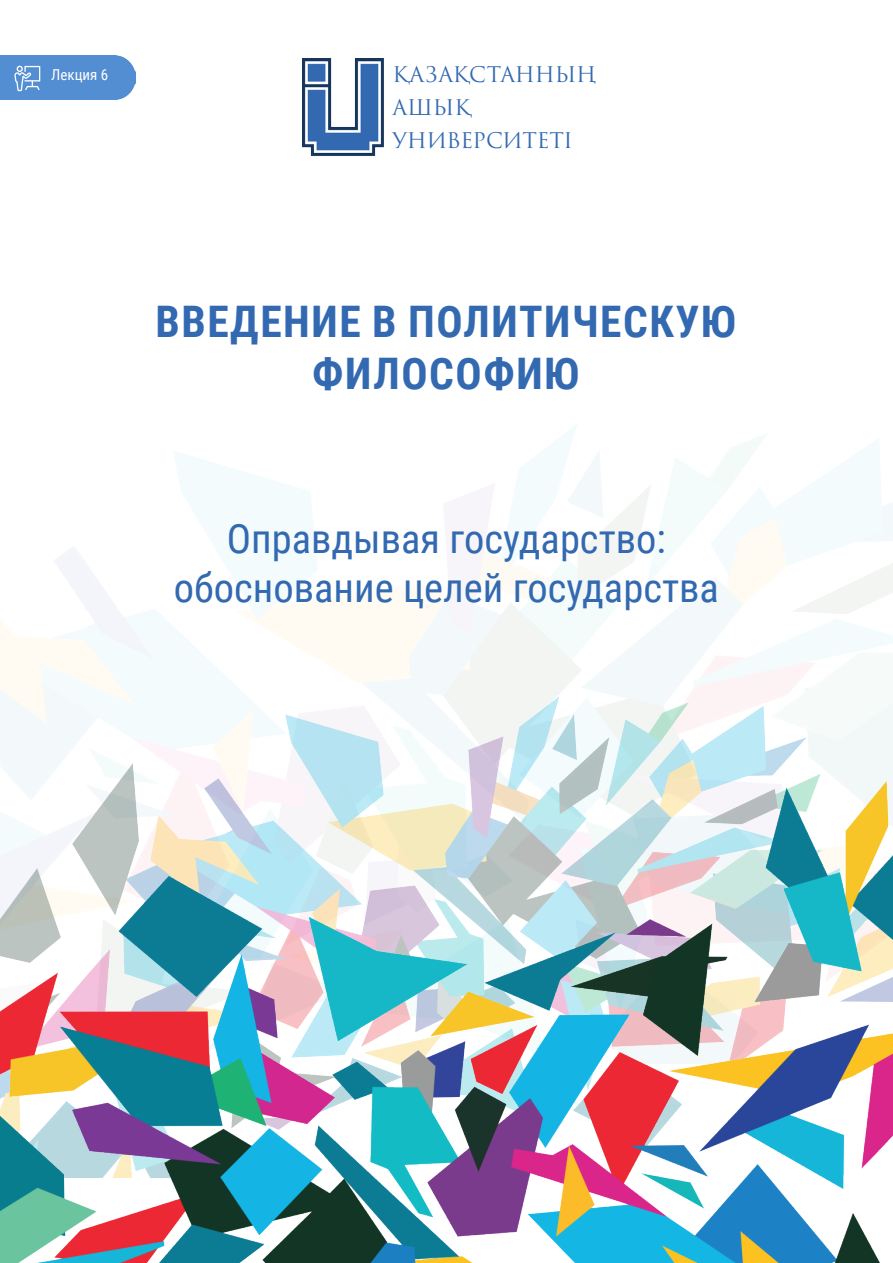
<style>
.page{position:relative;width:893px;height:1263px;background:#fff}
.page>*{position:absolute;margin:0;border:0;box-sizing:border-box;transform-origin:0 0}
.t1{font:700 43.5px/52.2px "Roboto Condensed";letter-spacing:.035em;color:#3269b1;text-align:center}
.t2{font:40.5px/48.6px "Roboto Condensed";color:#3269b1;text-align:center}
.t3{font:21px "Trajan Pro 3";letter-spacing:-.01em;color:#3269b1}
.t4{font:15px "Roboto Condensed";color:#fff}
</style>
<div class="page">
<img style="left:0;top:425px;width:893px;height:638px">
<img style="left:302px;top:58px;width:82px;height:98px">
<img style="left:0;top:696px;width:892px;height:33px">
<img style="left:0;top:729px;width:892px;height:534px">
<div style="left:0;top:55px;width:136px;height:45px;background:#538dd2"></div>
<svg style="left:14px;top:66px;width:26px;height:25px"></svg>
<p class="t4" style="left:51px;top:64px;width:59px">Лекция 6</p>
<p class="t3" style="left:393px;top:60px;width:205px">ҚАЗАҚСТАННЫҢ</p>
<p class="t3" style="left:393px;top:93px;width:80px">АШЫҚ</p>
<p class="t3" style="left:393px;top:126px;width:182px">УНИВЕРСИТЕТІ</p>
<p class="t1" style="left:156px;top:294px;width:582px">ВВЕДЕНИЕ В ПОЛИТИЧЕСКУЮ<br>ФИЛОСОФИЮ</p>
<p class="t2" style="left:174px;top:513px;width:547px">Оправдывая государство: обоснование целей государства</p>
</div>
